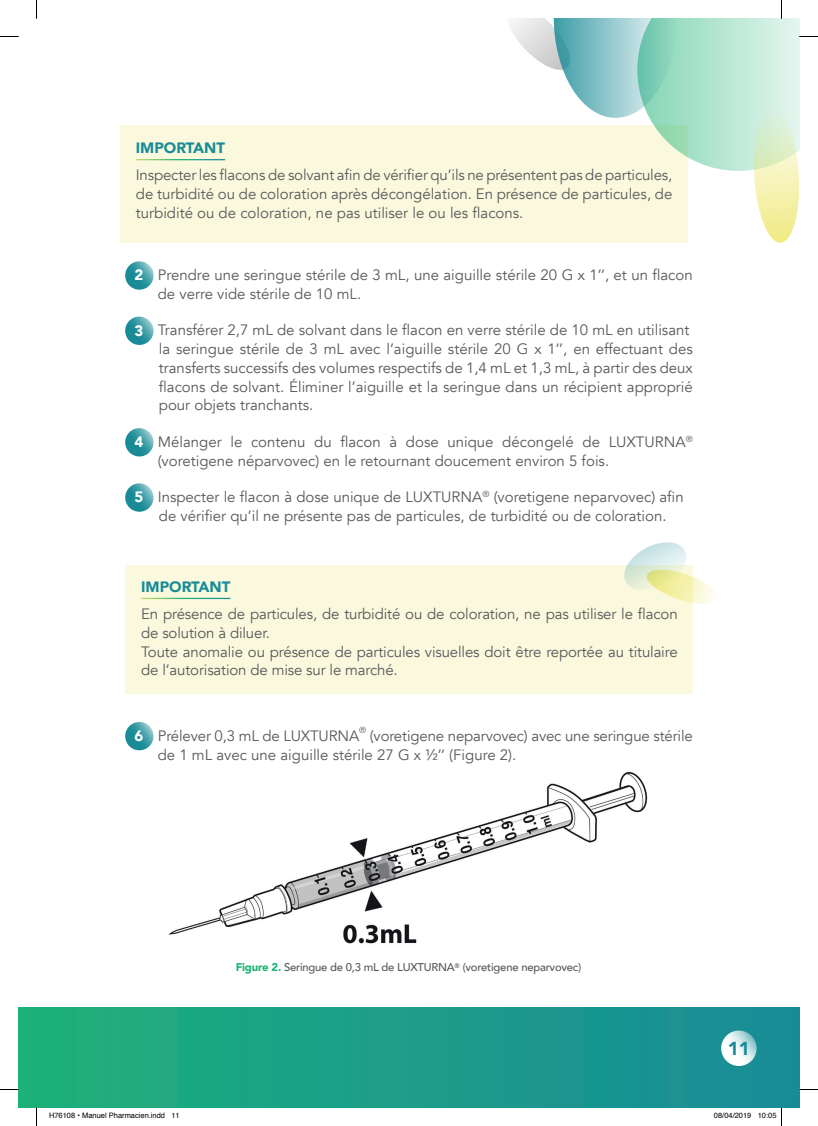
<style>
.page{position:relative;width:818px;height:1126px;background:#fff}
.page>*{position:absolute;margin:0;border:0;box-sizing:border-box;transform-origin:0 0}
.t1{font:900 18.75px "Avenir";color:#188b96}
.t2{font:15px/18.8px "Avenir";color:#57585a}
.t3{font:900 15px "Avenir";color:#188b96}
.t4{font:500 11.25px "Avenir";letter-spacing:-.02em;color:#57585a}
.t5{font:8.75px "Avenir";color:#57585a}
.t6{font:7.5px "Helvetica";color:#000}
.s1{font-weight:900;color:#fff}
.s2{font-weight:900;color:#1db376}
</style>
<div class="page">
<div style="left:19px;top:1006px;width:779px;height:101px;background:linear-gradient(to right,#1eb07a,#1a8b98)"></div>
<svg style="left:720px;top:1030px;width:36px;height:35px"></svg>
<svg style="left:125px;top:261px;width:28px;height:29px"></svg>
<svg style="left:125px;top:316px;width:28px;height:29px"></svg>
<svg style="left:125px;top:428px;width:28px;height:28px"></svg>
<svg style="left:125px;top:483px;width:28px;height:28px"></svg>
<div style="left:120px;top:125px;width:567px;height:117px;background:#faf9de"></div>
<hr style="left:136px;top:159px;width:89px;height:1px;background:#fff">
<svg style="left:125px;top:722px;width:28px;height:28px"></svg>
<img style="left:168px;top:772px;width:480px;height:172px">
<div style="left:125px;top:564px;width:567px;height:129px;background:#faf9de"></div>
<hr style="left:141px;top:597px;width:89px;height:2px;background:#fff">
<svg style="left:620px;top:542px;width:95px;height:64px"></svg>
<svg style="left:0;top:36px;width:19px;height:1px"></svg>
<svg style="left:0;top:1088px;width:19px;height:2px"></svg>
<svg style="left:798px;top:1088px;width:19px;height:2px"></svg>
<svg style="left:36px;top:0;width:1px;height:19px"></svg>
<svg style="left:36px;top:1107px;width:1px;height:18px"></svg>
<svg style="left:501px;top:0;width:316px;height:243px"></svg>
<svg style="left:757px;top:1107px;width:24px;height:1px"></svg>
<p class="t3" style="left:136px;top:135px;width:91px">IMPORTANT</p>
<p class="t2" style="left:136px;top:166px;width:537px;text-align:justify">Inspecter les flacons de solvant afin de vérifier qu’ils ne présentent pas de particules, de turbidité ou de coloration après décongélation. En présence de particules, de turbidité ou de coloration, ne pas utiliser le ou les flacons.</p>
<p class="t2" style="left:158px;top:266px;width:536px;text-indent:-23px"><span class="s1">2</span> Prendre une seringue stérile de 3 mL, une aiguille stérile 20 G x 1’’, et un flacon de verre vide stérile de 10 mL.</p>
<p class="t2" style="left:159px;top:321px;width:535px;text-indent:-24px"><span class="s1">3</span> Transférer 2,7 mL de solvant dans le flacon en verre stérile de 10 mL en utilisant la seringue stérile de 3 mL avec l’aiguille stérile 20 G x 1’’, en effectuant des transferts successifs des volumes respectifs de 1,4 mL et 1,3 mL, à partir des deux flacons de solvant. Éliminer l’aiguille et la seringue dans un récipient approprié pour objets tranchants.</p>
<p class="t2" style="left:158px;top:432px;width:536px;text-indent:-23px"><span class="s1">4</span> Mélanger le contenu du flacon à dose unique décongelé de LUXTURNA<sup>® </sup>(voretigene néparvovec) en le retournant doucement environ 5 fois.</p>
<p class="t2" style="left:134px;top:488px;width:550px;text-align:center"><span class="s1">5</span> Inspecter le flacon à dose unique de LUXTURNA<sup>®</sup> (voretigene neparvovec) afin de vérifier qu’il ne présente pas de particules, de turbidité ou de coloration.</p>
<p class="t3" style="left:141px;top:574px;width:91px">IMPORTANT</p>
<p class="t2" style="left:141px;top:604px;width:537px">En présence de particules, de turbidité ou de coloration, ne pas utiliser le flacon de solution à diluer.<br>Toute anomalie ou présence de particules visuelles doit être reportée au titulaire de l’autorisation de mise sur le marché.</p>
<p class="t2" style="left:134px;top:726px;width:226px"><span class="s1">6</span> Prélever 0,3 mL de LUXTURNA</p>
<p class="t5" style="left:359px;top:725px;width:8px">®</p>
<p class="t2" style="left:158px;top:726px;width:536px;text-indent:212px">(voretigene neparvovec) avec une seringue stérile de 1 mL avec une aiguille stérile 27 G x ½’’ (Figure 2).</p>
<p class="t4" style="left:236px;top:957px;width:347px"><span class="s2">Figure 2.</span> Seringue de 0,3 mL de LUXTURNA<sup>®</sup> (voretigene neparvovec)</p>
<p class="t1" style="left:727px;top:1032px;width:24px">11</p>
<p class="t6" style="left:49px;top:1109px;width:132px">H76108 • Manuel Pharmacien.indd 11</p>
<p class="t6" style="left:713px;top:1109px;width:64px">08/04/2019 10:05</p>
</div>
